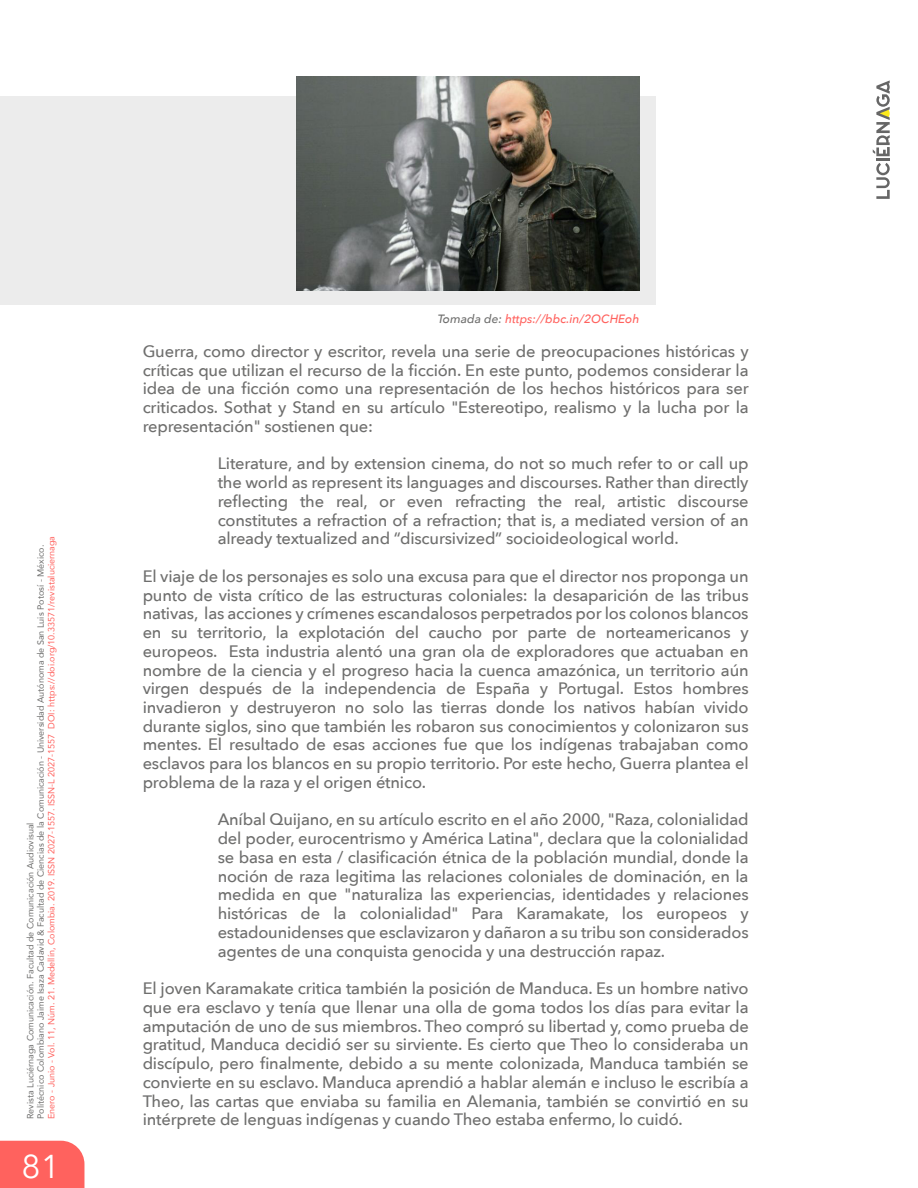
<style>
.page{position:relative;width:918px;height:1188px;background:#fff}
.page>*{position:absolute;margin:0;border:0;box-sizing:border-box;transform-origin:0 0}
.t1{font:33px "Avenir Next";color:#fff}
.t2{font:500 16.5px/18.8px "Avenir Next";letter-spacing:-.01em;color:#6f6f6e;text-align:justify}
.t3{font:italic 500 12px "Avenir Next";color:#ff625e}
.t4{font:9px/10.5px "Avenir";color:#6f6f6e}
.t5{font:9px "Avenir";color:#ff625e}
.s1{color:#6f6f6e}
</style>
<div class="page">
<div style="left:0;top:1141px;width:84px;height:47px;background:#ff625e"></div>
<svg style="left:876px;top:163px;width:14px;height:36px"></svg>
<hr style="left:876px;top:158px;width:14px;height:3px;background:#666">
<svg style="left:873px;top:80px;width:17px;height:76px"></svg>
<div style="left:0;top:96px;width:656px;height:208px;background:#ececec"></div>
<img style="left:296px;top:76px;width:343px;height:215px">
<p class="t4" style="left:25px;top:1119px;width:576px;rotate:-90deg">Revista Luciérnaga Comunicación. Facultad de Comunicación Audiovisual<br>Politécnico Colombiano Jaime Isaza Cadavid &amp; Facultad de Ciencias de la Comunicación - Universidad Autónoma de San Luis Potosí - México.</p>
<p class="t5" style="left:44px;top:1119px;width:585px;rotate:-90deg">Enero - Junio - Vol. 11, Núm. 21. Medellín, Colombia. 2019. ISSN 2027-1557. ISSN-L 2027-1557 DOI: https://doi.org/10.33571/revistaluciernaga</p>
<h1 class="t1" style="left:22px;top:1138px;width:40px">81</h1>
<p class="t3" style="left:438px;top:308px;width:203px"><span class="s1">Tomada de:</span> https://bbc.in/2OCHEoh</p>
<p class="t2" style="left:143px;top:341px;width:608px">Guerra, como director y escritor, revela una serie de preocupaciones históricas y críticas que utilizan el recurso de la ficción. En este punto, podemos considerar la idea de una ficción como una representación de los hechos históricos para ser criticados. Sothat y Stand en su artículo "Estereotipo, realismo y la lucha por la representación" sostienen que:</p>
<p class="t2" style="left:218px;top:454px;width:533px">Literature, and by extension cinema, do not so much refer to or call up the world as represent its languages and discourses. Rather than directly reflecting the real, or even refracting the real, artistic discourse constitutes a refraction of a refraction; that is, a mediated version of an already textualized and “discursivized” socioideological world.</p>
<p class="t2" style="left:143px;top:566px;width:608px">El viaje de los personajes es solo una excusa para que el director nos proponga un punto de vista crítico de las estructuras coloniales: la desaparición de las tribus nativas, las acciones y crímenes escandalosos perpetrados por los colonos blancos en su territorio, la explotación del caucho por parte de norteamericanos y europeos. Esta industria alentó una gran ola de exploradores que actuaban en nombre de la ciencia y el progreso hacia la cuenca amazónica, un territorio aún virgen después de la independencia de España y Portugal. Estos hombres invadieron y destruyeron no solo las tierras donde los nativos habían vivido durante siglos, sino que también les robaron sus conocimientos y colonizaron sus mentes. El resultado de esas acciones fue que los indígenas trabajaban como esclavos para los blancos en su propio territorio. Por este hecho, Guerra plantea el problema de la raza y el origen étnico.</p>
<p class="t2" style="left:218px;top:810px;width:533px">Aníbal Quijano, en su artículo escrito en el año 2000, "Raza, colonialidad del poder, eurocentrismo y América Latina", declara que la colonialidad se basa en esta / clasificación étnica de la población mundial, donde la noción de raza legitima las relaciones coloniales de dominación, en la medida en que "naturaliza las experiencias, identidades y relaciones históricas de la colonialidad" Para Karamakate, los europeos y estadounidenses que esclavizaron y dañaron a su tribu son considerados agentes de una conquista genocida y una destrucción rapaz.</p>
<p class="t2" style="left:143px;top:979px;width:608px">El joven Karamakate critica también la posición de Manduca. Es un hombre nativo que era esclavo y tenía que llenar una olla de goma todos los días para evitar la amputación de uno de sus miembros. Theo compró su libertad y, como prueba de gratitud, Manduca decidió ser su sirviente. Es cierto que Theo lo consideraba un discípulo, pero finalmente, debido a su mente colonizada, Manduca también se convierte en su esclavo. Manduca aprendió a hablar alemán e incluso le escribía a Theo, las cartas que enviaba su familia en Alemania, también se convirtió en su intérprete de lenguas indígenas y cuando Theo estaba enfermo, lo cuidó.</p>
</div>
